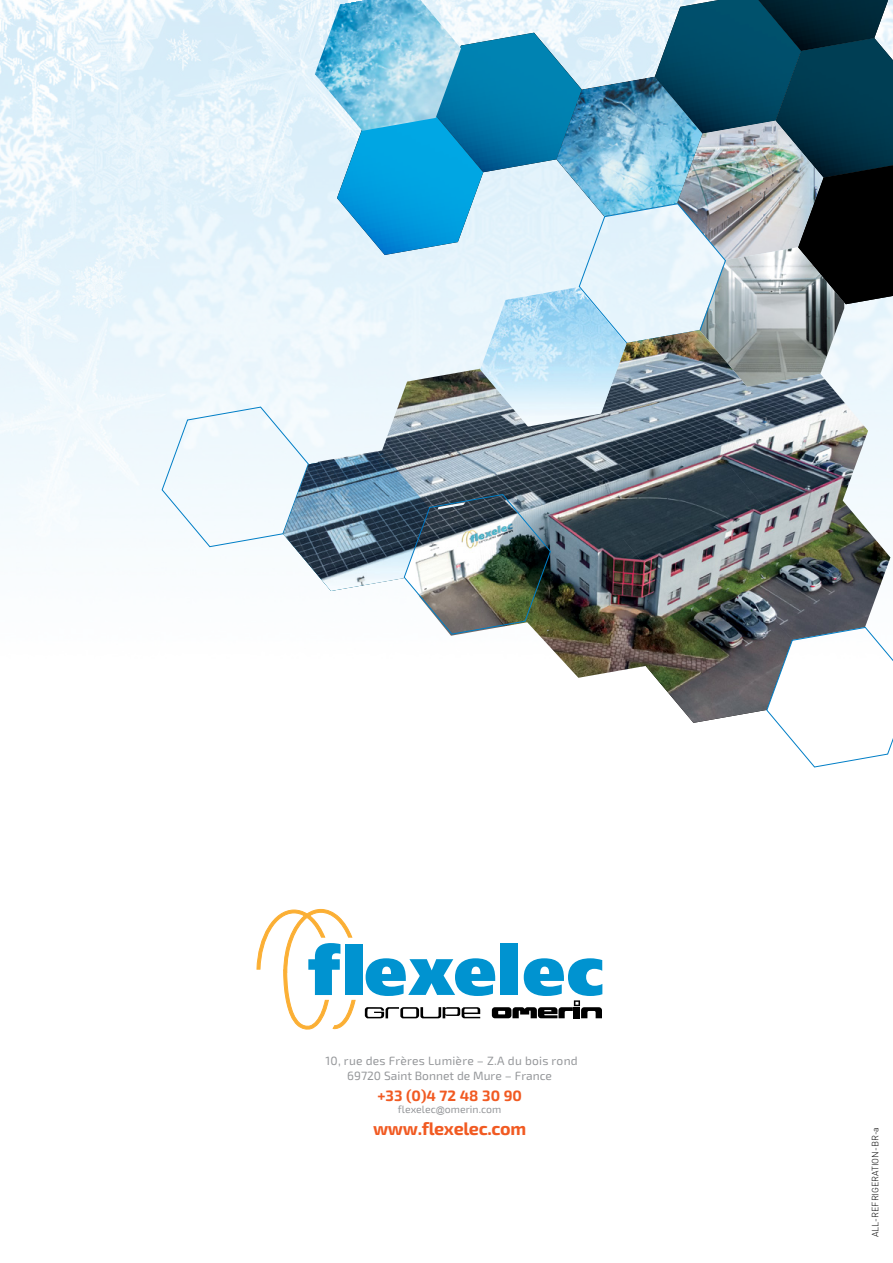
<style>
.page{position:relative;width:893px;height:1263px;background:#fff}
.page>*{position:absolute;margin:0;border:0;box-sizing:border-box;transform-origin:0 0}
.t1{font:700 18px "Exo 2";letter-spacing:-.02em;color:#f15a22}
.t2{font:700 15px "Exo 2";color:#f15a22}
.t3{font:12px/15px "Exo 2";letter-spacing:.02em;color:#95979a;text-align:center}
.t4{font:10.5px "Exo 2";color:#95979a}
.t5{font:300 9px "DIN";color:#000}
.s1{font-family:"Arial";font-size:9px}
</style>
<div class="page">
<img style="left:0;top:0;width:893px;height:526px">
<img style="left:315px;top:0;width:22px;height:131px">
<svg style="left:337px;top:0;width:556px;height:344px;background:#73a4b9"></svg>
<img style="left:798px;top:247px;width:48px;height:57px">
<img style="left:874px;top:4px;width:13px;height:34px">
<div style="left:501px;top:944px;width:17px;height:51px;background:#0093d0"></div>
<div style="left:346px;top:944px;width:17px;height:51px;background:#0093d0"></div>
<svg style="left:256px;top:908px;width:100px;height:122px"></svg>
<svg style="left:365px;top:958px;width:237px;height:60px"></svg>
<img style="left:283px;top:330px;width:607px;height:77px">
<img style="left:162px;top:407px;width:731px;height:360px">
<img style="left:480px;top:287px;width:146px;height:140px">
<img style="left:283px;top:451px;width:146px;height:140px">
<p class="t3" style="left:326px;top:1054px;width:254px">10, rue des Frères Lumière – Z.A du bois rond<br>69720 Saint Bonnet de Mure – France</p>
<p class="t2" style="left:377px;top:1086px;width:146px">+33 (0)4 72 48 30 90</p>
<p class="t4" style="left:398px;top:1103px;width:105px">flexelec<span class="s1">@</span>omerin.com</p>
<h1 class="t1" style="left:373px;top:1118px;width:155px">www.flexelec.com</h1>
<p class="t5" style="left:870px;top:1237px;width:112px;rotate:-90deg">ALL-REFRIGERATION-BR-a</p>
</div>
